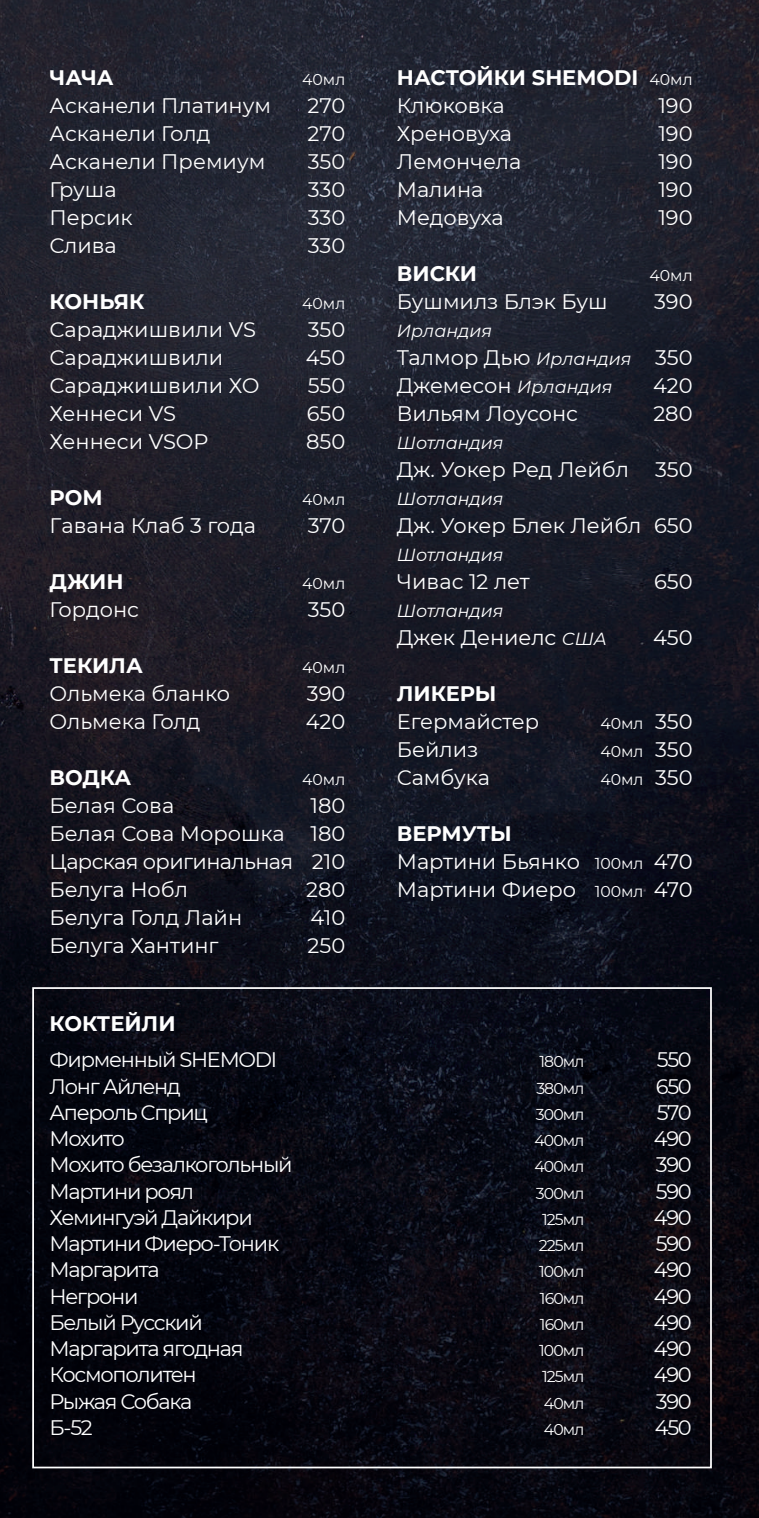
<style>
.page{position:relative;width:759px;height:1518px;background:#fff}
.page>*{position:absolute;margin:0;border:0;box-sizing:border-box;transform-origin:0 0}
.t1{font:21px/28px "Montserrat";letter-spacing:-.005em;color:#fff}
.t2{font:21px "Montserrat";letter-spacing:-.06em;color:#fff}
.t3{font:700 21px/28px "Montserrat";color:#fff}
.t4{font:21px "Montserrat";letter-spacing:-.065em;color:#fff}
.t5{font:italic 17.5px "Montserrat";color:#fff}
.t6{font:15.75px "Montserrat";letter-spacing:-.06em;color:#fff}
.s1{font-weight:400;font-size:15.75px}
.s2{font-weight:400}
.s3{font-style:italic;font-size:17.5px}
.s4{font-size:21px}
.s5{font-weight:700}
.s6{font-size:15.75px}
</style>
<div class="page">
<img style="left:1px;top:0;width:758px;height:1518px">
<img style="left:0;top:0;width:1px;height:1518px">
<div style="left:32px;top:987px;width:680px;height:481px;border:2px solid #fff"></div>
<p class="t3" style="left:50px;top:62px;width:65px">ЧАЧА</p>
<p class="t6" style="left:302px;top:68px;width:45px">40мл</p>
<p class="t1" style="left:50px;top:91px;width:223px">Асканели Платинум</p>
<p class="t1" style="left:308px;top:91px;width:39px">270</p>
<p class="t1" style="left:50px;top:119px;width:162px">Асканели Голд</p>
<p class="t1" style="left:308px;top:119px;width:39px">270</p>
<p class="t1" style="left:50px;top:147px;width:217px">Асканели Премиум</p>
<p class="t1" style="left:308px;top:147px;width:39px">350</p>
<p class="t1" style="left:50px;top:175px;width:69px">Груша</p>
<p class="t1" style="left:308px;top:175px;width:39px">330</p>
<p class="t1" style="left:50px;top:203px;width:85px">Персик</p>
<p class="t1" style="left:308px;top:203px;width:39px">330</p>
<p class="t1" style="left:50px;top:231px;width:69px">Слива</p>
<p class="t1" style="left:308px;top:231px;width:39px">330</p>
<p class="t3" style="left:50px;top:286px;width:96px">КОНЬЯК</p>
<p class="t6" style="left:302px;top:292px;width:45px">40мл</p>
<p class="t1" style="left:50px;top:315px;width:208px">Сараджишвили VS</p>
<p class="t1" style="left:308px;top:315px;width:39px">350</p>
<p class="t1" style="left:50px;top:343px;width:175px">Сараджишвили</p>
<p class="t1" style="left:306px;top:343px;width:41px">450</p>
<p class="t1" style="left:50px;top:371px;width:212px">Сараджишвили ХО</p>
<p class="t1" style="left:308px;top:371px;width:39px">550</p>
<p class="t1" style="left:50px;top:399px;width:128px">Хеннеси VS</p>
<p class="t1" style="left:307px;top:399px;width:40px">650</p>
<p class="t1" style="left:50px;top:427px;width:161px">Хеннеси VSOP</p>
<p class="t1" style="left:306px;top:427px;width:41px">850</p>
<p class="t3" style="left:50px;top:482px;width:55px">РОМ</p>
<p class="t6" style="left:302px;top:488px;width:45px">40мл</p>
<p class="t1" style="left:50px;top:511px;width:208px">Гавана Клаб 3 года</p>
<p class="t1" style="left:308px;top:511px;width:39px">370</p>
<p class="t3" style="left:50px;top:566px;width:76px">ДЖИН</p>
<p class="t6" style="left:302px;top:572px;width:45px">40мл</p>
<p class="t1" style="left:50px;top:595px;width:91px">Гордонс</p>
<p class="t1" style="left:308px;top:595px;width:39px">350</p>
<p class="t3" style="left:50px;top:650px;width:95px">ТЕКИЛА</p>
<p class="t6" style="left:302px;top:656px;width:45px">40мл</p>
<p class="t1" style="left:50px;top:679px;width:182px">Ольмека бланко</p>
<p class="t1" style="left:307px;top:679px;width:40px">390</p>
<p class="t1" style="left:50px;top:707px;width:152px">Ольмека Голд</p>
<p class="t1" style="left:306px;top:707px;width:41px">420</p>
<p class="t3" style="left:50px;top:762px;width:83px">ВОДКА</p>
<p class="t6" style="left:302px;top:768px;width:45px">40мл</p>
<p class="t1" style="left:50px;top:791px;width:126px">Белая Сова</p>
<p class="t1" style="left:50px;top:791px;width:297px;text-align:justify;text-indent:261px">180<br>Белая Сова Морошка 180<br>Царская оригинальная 210<br>Белуга Нобл</p>
<p class="t1" style="left:306px;top:875px;width:41px">280</p>
<p class="t1" style="left:50px;top:903px;width:194px">Белуга Голд Лайн</p>
<p class="t1" style="left:311px;top:903px;width:36px">410</p>
<p class="t1" style="left:50px;top:931px;width:170px">Белуга Хантинг</p>
<p class="t1" style="left:308px;top:931px;width:39px">250</p>
<p class="t3" style="left:397px;top:62px;width:297px">НАСТОЙКИ SHEMODI <span class="s1">40мл<br></span><span class="s2">Клюковка</span></p>
<p class="t1" style="left:658px;top:91px;width:36px">190</p>
<p class="t1" style="left:397px;top:119px;width:117px">Хреновуха</p>
<p class="t1" style="left:658px;top:119px;width:36px">190</p>
<p class="t1" style="left:397px;top:147px;width:126px">Лемончела</p>
<p class="t1" style="left:658px;top:147px;width:36px">190</p>
<p class="t1" style="left:397px;top:175px;width:88px">Малина</p>
<p class="t1" style="left:658px;top:175px;width:36px">190</p>
<p class="t1" style="left:397px;top:203px;width:108px">Медовуха</p>
<p class="t1" style="left:658px;top:203px;width:36px">190</p>
<p class="t3" style="left:397px;top:258px;width:82px">ВИСКИ</p>
<p class="t6" style="left:649px;top:264px;width:45px">40мл</p>
<p class="t1" style="left:397px;top:287px;width:212px">Бушмилз Блэк Буш</p>
<p class="t1" style="left:654px;top:287px;width:40px">390</p>
<p class="t5" style="left:397px;top:319px;width:97px">Ирландия</p>
<p class="t1" style="left:397px;top:343px;width:297px">Талмор Дью <span class="s3">Ирландия</span> 350<br>Джемесон <span class="s3">Ирландия</span></p>
<p class="t1" style="left:653px;top:371px;width:41px">420</p>
<p class="t1" style="left:397px;top:399px;width:183px">Вильям Лоусонс</p>
<p class="t1" style="left:653px;top:399px;width:41px">280</p>
<p class="t5" style="left:397px;top:431px;width:108px">Шотландия</p>
<p class="t1" style="left:397px;top:455px;width:297px">Дж. Уокер Ред Лейбл 350</p>
<p class="t5" style="left:397px;top:487px;width:108px">Шотландия</p>
<p class="t1" style="left:397px;top:511px;width:297px">Дж. Уокер Блек Лейбл 650</p>
<p class="t5" style="left:397px;top:543px;width:108px">Шотландия</p>
<p class="t1" style="left:397px;top:567px;width:134px">Чивас 12 лет</p>
<p class="t1" style="left:654px;top:567px;width:40px">650</p>
<p class="t5" style="left:397px;top:599px;width:108px">Шотландия</p>
<p class="t1" style="left:397px;top:623px;width:212px">Джек Дениелс <span class="s3">США</span></p>
<p class="t1" style="left:653px;top:623px;width:41px">450</p>
<p class="t3" style="left:397px;top:678px;width:101px">ЛИКЕРЫ</p>
<p class="t1" style="left:397px;top:707px;width:144px">Егермайстер</p>
<p class="t6" style="left:600px;top:712px;width:94px">40мл <span class="s4">350</span></p>
<p class="t1" style="left:397px;top:735px;width:83px">Бейлиз</p>
<p class="t6" style="left:600px;top:740px;width:94px">40мл <span class="s4">350</span></p>
<p class="t1" style="left:397px;top:763px;width:95px">Самбука</p>
<p class="t6" style="left:600px;top:768px;width:94px">40мл <span class="s4">350</span></p>
<p class="t1" style="left:397px;top:819px;width:297px"><span class="s5">ВЕРМУТЫ<br></span>Мартини Бьянко <span class="s6">100мл</span> 470<br>Мартини Фиеро <span class="s6">100мл</span> 470</p>
<p class="t3" style="left:50px;top:1009px;width:128px">КОКТЕЙЛИ</p>
<p class="t2" style="left:50px;top:1045px;width:229px">Фирменный SHEMODI</p>
<p class="t6" style="left:540px;top:1051px;width:46px">180мл</p>
<p class="t1" style="left:657px;top:1045px;width:37px">550</p>
<p class="t2" style="left:50px;top:1072px;width:133px">Лонг Айленд</p>
<p class="t6" style="left:536px;top:1077px;width:49px">380мл</p>
<p class="t1" style="left:656px;top:1071px;width:38px">650</p>
<p class="t2" style="left:50px;top:1098px;width:160px">Апероль Сприц</p>
<p class="t6" style="left:536px;top:1103px;width:50px">300мл</p>
<p class="t1" style="left:657px;top:1098px;width:36px">570</p>
<p class="t1" style="left:50px;top:1124px;width:77px">Мохито</p>
<p class="t6" style="left:534px;top:1130px;width:51px">400мл</p>
<p class="t1" style="left:654px;top:1124px;width:39px">490</p>
<p class="t2" style="left:50px;top:1150px;width:245px">Мохито безалкогольный</p>
<p class="t6" style="left:534px;top:1156px;width:51px">400мл</p>
<p class="t1" style="left:656px;top:1150px;width:38px">390</p>
<p class="t2" style="left:50px;top:1177px;width:146px">Мартини роял</p>
<p class="t6" style="left:536px;top:1182px;width:50px">300мл</p>
<p class="t1" style="left:656px;top:1176px;width:38px">590</p>
<p class="t2" style="left:50px;top:1203px;width:205px">Хемингуэй Дайкири</p>
<p class="t6" style="left:542px;top:1208px;width:44px">125мл</p>
<p class="t1" style="left:654px;top:1203px;width:39px">490</p>
<p class="t2" style="left:50px;top:1229px;width:231px">Мартини Фиеро-Тоник</p>
<p class="t6" style="left:539px;top:1235px;width:47px">225мл</p>
<p class="t1" style="left:656px;top:1229px;width:38px">590</p>
<p class="t2" style="left:50px;top:1255px;width:112px">Маргарита</p>
<p class="t6" style="left:539px;top:1261px;width:47px">100мл</p>
<p class="t1" style="left:654px;top:1255px;width:39px">490</p>
<p class="t2" style="left:50px;top:1282px;width:91px">Негрони</p>
<p class="t6" style="left:540px;top:1287px;width:46px">160мл</p>
<p class="t1" style="left:654px;top:1281px;width:39px">490</p>
<p class="t2" style="left:50px;top:1308px;width:155px">Белый Русский</p>
<p class="t6" style="left:540px;top:1313px;width:46px">160мл</p>
<p class="t1" style="left:654px;top:1308px;width:39px">490</p>
<p class="t2" style="left:50px;top:1334px;width:195px">Маргарита ягодная</p>
<p class="t6" style="left:539px;top:1340px;width:47px">100мл</p>
<p class="t1" style="left:654px;top:1334px;width:39px">490</p>
<p class="t2" style="left:50px;top:1360px;width:149px">Космополитен</p>
<p class="t6" style="left:542px;top:1366px;width:44px">125мл</p>
<p class="t1" style="left:654px;top:1360px;width:39px">490</p>
<p class="t4" style="left:50px;top:1387px;width:144px">Рыжая Собака</p>
<p class="t6" style="left:544px;top:1392px;width:42px">40мл</p>
<p class="t1" style="left:656px;top:1386px;width:38px">390</p>
<p class="t1" style="left:50px;top:1413px;width:45px">Б-52</p>
<p class="t6" style="left:544px;top:1418px;width:42px">40мл</p>
<p class="t1" style="left:655px;top:1413px;width:39px">450</p>
</div>
